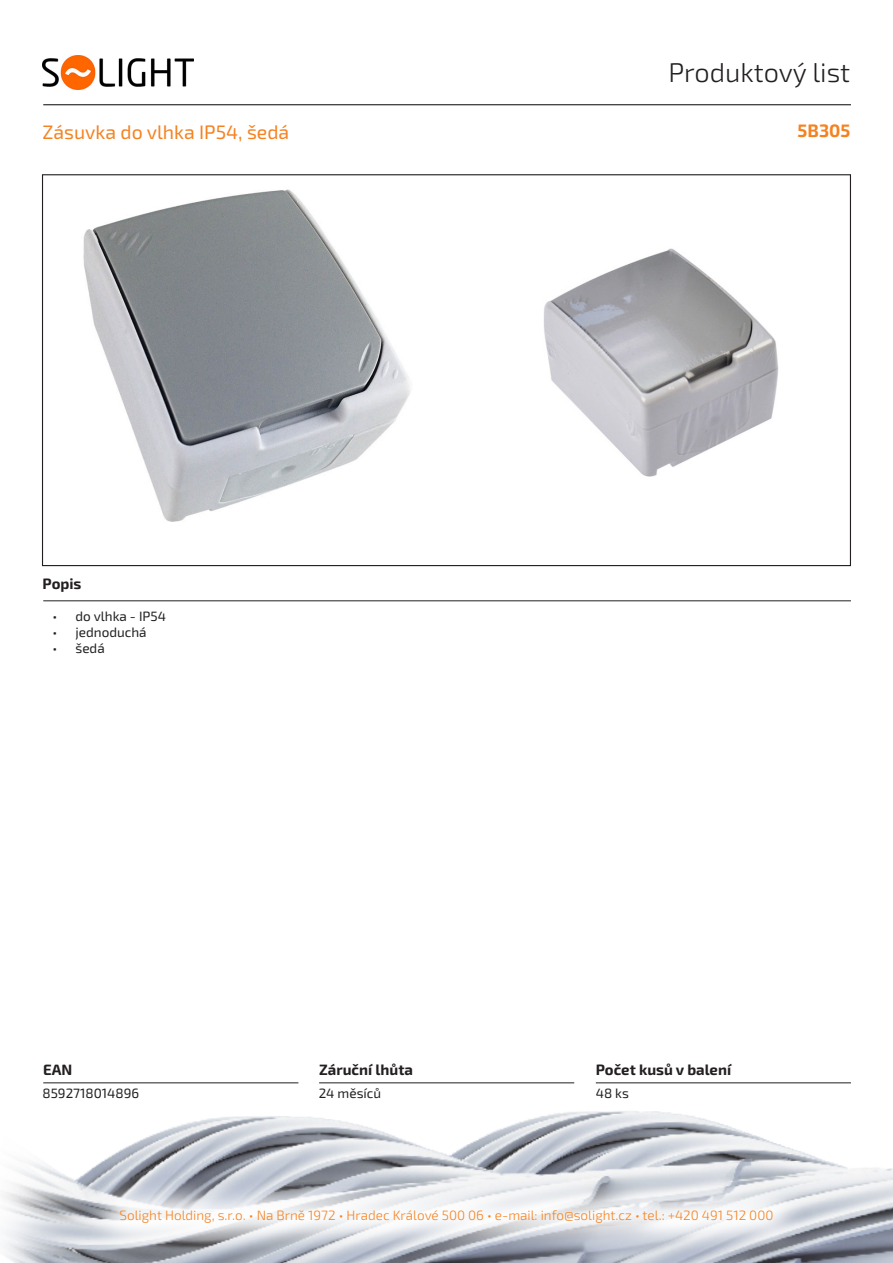
<style>
.page{position:relative;width:893px;height:1263px;background:#fff}
.page>*{position:absolute;margin:0;border:0;box-sizing:border-box;transform-origin:0 0}
.t1{font:300 27px "Exo 2.0";color:#231f20}
.t2{font:19.5px "Exo 2.0";color:#f58220}
.Kód_produktu{font:700 18px "Exo 2.0";color:#f58220}
.t3{font:700 15px "Exo 2.0";color:#231f20}
.t4{font:300 13.5px "Exo 2.0";color:#f58220}
.t5{font:13.5px "Exo 2.0";color:#231f20}
</style>
<div class="page">
<img style="left:3px;top:1082px;width:890px;height:181px">
<hr style="left:43px;top:104px;width:808px;height:1px;background:#231f20">
<hr style="left:43px;top:600px;width:808px;height:1px;background:#231f20">
<hr style="left:596px;top:1082px;width:255px;height:1px;background:#231f20">
<hr style="left:319px;top:1082px;width:255px;height:1px;background:#231f20">
<hr style="left:43px;top:1082px;width:255px;height:1px;background:#231f20">
<svg style="left:85px;top:1174px;width:723px;height:84px"></svg>
<img style="left:43px;top:55px;width:150px;height:34px">
<img style="left:83px;top:189px;width:328px;height:333px">
<img style="left:544px;top:248px;width:235px;height:229px">
<h1 class="t1" style="left:668px;top:57px;width:183px">Produktový list</h1>
<p class="t2" style="left:43px;top:120px;width:248px">Zásuvka do vlhka IP54, šedá</p>
<p class="Kód_produktu" style="left:798px;top:120px;width:54px">5B305</p>
<p class="t3" style="left:43px;top:575px;width:40px">Popis</p>
<p class="t5" style="left:53px;top:608px;width:115px">• do vlhka - IP54</p>
<p class="t5" style="left:53px;top:624px;width:96px">• jednoduchá</p>
<p class="t5" style="left:53px;top:640px;width:54px">• šedá</p>
<p class="t3" style="left:43px;top:1060px;width:31px">EAN</p>
<p class="t3" style="left:319px;top:1060px;width:95px">Záruční lhůta</p>
<p class="t3" style="left:596px;top:1060px;width:137px">Počet kusů v balení</p>
<p class="t5" style="left:43px;top:1085px;width:98px">8592718014896</p>
<p class="t5" style="left:319px;top:1085px;width:64px">24 měsíců</p>
<p class="t5" style="left:596px;top:1085px;width:35px">48 ks</p>
<p class="t4" style="left:120px;top:1208px;width:655px">Solight Holding, s.r.o. • Na Brně 1972 • Hradec Králové 500 06 • e-mail: info@solight.cz • tel.: +420 491 512 000</p>
</div>
